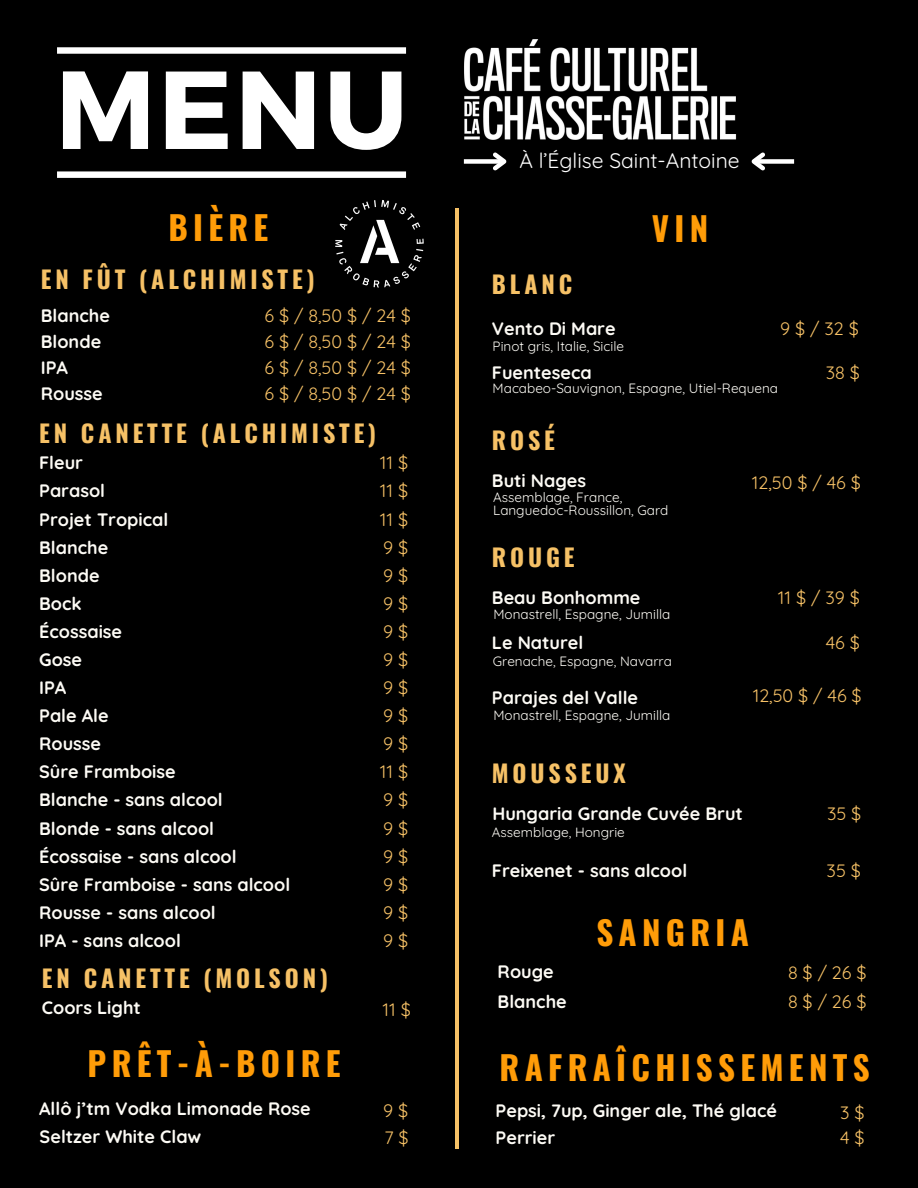
<style>
.page{position:relative;width:918px;height:1188px;background:#000}
.page>*{position:absolute;margin:0;border:0;box-sizing:border-box;transform-origin:0 0}
.t1{font:700 110.7px "Montserrat";color:#fff}
.t2{font:700 33px "Oswald";letter-spacing:.16em;color:#ff9c08}
.t3{font:700 24px "Oswald";letter-spacing:.16em;color:#f6c166}
.t4{font:21px "Quicksand";color:#fff}
.t5{font:700 18px "Quicksand";color:#fdfbf5}
.t6{font:18px "Quicksand";color:#f6c166}
.t7{font:13.5px "Quicksand";color:#fdfbf5}
</style>
<div class="page">
<hr style="left:455px;top:208px;width:4px;height:940px;background:#f6c166">
<div style="left:57px;top:47px;width:349px;height:7px;background:#fff"></div>
<div style="left:57px;top:171px;width:349px;height:7px;background:#fff"></div>
<img style="left:335px;top:200px;width:89px;height:88px">
<img style="left:464px;top:39px;width:273px;height:101px">
<div style="left:464px;top:159px;width:40px;height:5px;background:#fff"></div>
<svg style="left:489px;top:152px;width:18px;height:19px"></svg>
<div style="left:754px;top:159px;width:40px;height:5px;background:#fff"></div>
<svg style="left:751px;top:152px;width:18px;height:19px"></svg>
<p class="t1" style="left:55px;top:38px;width:354px">MENU</p>
<p class="t2" style="left:169px;top:202px;width:101px">BIÈRE</p>
<h6 class="t3" style="left:41px;top:261px;width:275px">EN FÛT (ALCHIMISTE)</h6>
<p class="t5" style="left:41px;top:304px;width:71px">Blanche</p>
<h6 class="t6" style="left:264px;top:304px;width:148px">6$/8,50$/24$</h6>
<p class="t5" style="left:41px;top:330px;width:62px">Blonde</p>
<h3 class="t6" style="left:264px;top:330px;width:148px">6$/8,50$/24$</h3>
<h6 class="t5" style="left:41px;top:356px;width:29px">IPA</h6>
<p class="t6" style="left:264px;top:356px;width:148px">6$/8,50$/24$</p>
<h2 class="t5" style="left:41px;top:382px;width:64px">Rousse</h2>
<h6 class="t6" style="left:264px;top:382px;width:148px">6$/8,50$/24$</h6>
<h5 class="t3" style="left:39px;top:414px;width:338px">EN CANETTE (ALCHIMISTE)</h5>
<h6 class="t5" style="left:39px;top:451px;width:45px">Fleur</h6>
<p class="t6" style="left:380px;top:451px;width:30px">11 $</p>
<h6 class="t5" style="left:39px;top:479px;width:68px">Parasol</h6>
<p class="t6" style="left:380px;top:479px;width:30px">11 $</p>
<h6 class="t5" style="left:39px;top:508px;width:131px">Projet Tropical</h6>
<p class="t6" style="left:380px;top:508px;width:30px">11 $</p>
<p class="t5" style="left:39px;top:536px;width:71px">Blanche</p>
<h6 class="t6" style="left:383px;top:536px;width:27px">9 $</h6>
<p class="t5" style="left:39px;top:564px;width:62px">Blonde</p>
<h5 class="t6" style="left:383px;top:564px;width:27px">9 $</h5>
<p class="t5" style="left:39px;top:592px;width:44px">Bock</p>
<h6 class="t6" style="left:383px;top:592px;width:27px">9 $</h6>
<p class="t5" style="left:39px;top:620px;width:85px">Écossaise</p>
<h3 class="t6" style="left:383px;top:620px;width:27px">9 $</h3>
<h6 class="t5" style="left:39px;top:648px;width:45px">Gose</h6>
<p class="t6" style="left:383px;top:648px;width:27px">9 $</p>
<h6 class="t5" style="left:39px;top:676px;width:29px">IPA</h6>
<p class="t6" style="left:383px;top:676px;width:27px">9 $</p>
<h6 class="t5" style="left:39px;top:704px;width:71px">Pale Ale</h6>
<p class="t6" style="left:383px;top:704px;width:27px">9 $</p>
<h6 class="t5" style="left:39px;top:732px;width:64px">Rousse</h6>
<p class="t6" style="left:383px;top:732px;width:27px">9 $</p>
<h6 class="t5" style="left:39px;top:760px;width:138px">Sûre Framboise</h6>
<p class="t6" style="left:380px;top:760px;width:30px">11 $</p>
<p class="t5" style="left:39px;top:788px;width:185px">Blanche - sans alcool</p>
<h6 class="t6" style="left:383px;top:788px;width:27px">9 $</h6>
<p class="t5" style="left:39px;top:817px;width:177px">Blonde - sans alcool</p>
<h6 class="t6" style="left:383px;top:817px;width:27px">9 $</h6>
<p class="t5" style="left:39px;top:845px;width:199px">Écossaise - sans alcool</p>
<h6 class="t6" style="left:383px;top:845px;width:27px">9 $</h6>
<p class="t5" style="left:39px;top:873px;width:253px">Sûre Framboise - sans alcool</p>
<h6 class="t6" style="left:383px;top:873px;width:27px">9 $</h6>
<p class="t5" style="left:39px;top:901px;width:178px">Rousse - sans alcool</p>
<h6 class="t6" style="left:383px;top:901px;width:27px">9 $</h6>
<p class="t5" style="left:39px;top:929px;width:143px">IPA - sans alcool</p>
<h6 class="t6" style="left:383px;top:929px;width:27px">9 $</h6>
<h6 class="t3" style="left:42px;top:959px;width:288px">EN CANETTE (MOLSON)</h6>
<h2 class="t5" style="left:42px;top:996px;width:101px">Coors Light</h2>
<h3 class="t6" style="left:383px;top:998px;width:30px">11 $</h3>
<p class="t2" style="left:88px;top:1038px;width:255px">PRÊT-À-BOIRE</p>
<h6 class="t5" style="left:39px;top:1097px;width:273px">Allô j’tm Vodka Limonade Rose</h6>
<p class="t6" style="left:383px;top:1099px;width:27px">9 $</p>
<h6 class="t5" style="left:40px;top:1125px;width:163px">Seltzer White Claw</h6>
<p class="t6" style="left:384px;top:1126px;width:26px">7 $</p>
<p class="t4" style="left:519px;top:147px;width:222px">À l’Église Saint-Antoine</p>
<h6 class="t3" style="left:492px;top:265px;width:82px">BLANC</h6>
<p class="t2" style="left:652px;top:203px;width:58px">VIN</p>
<p class="t5" style="left:492px;top:317px;width:125px">Vento Di Mare</p>
<h2 class="t6" style="left:780px;top:317px;width:80px">9$/32$</h2>
<h6 class="t7" style="left:493px;top:337px;width:133px">Pinot gris, Italie, Sicile</h6>
<h6 class="t5" style="left:492px;top:361px;width:101px">Fuenteseca</h6>
<p class="t6" style="left:826px;top:361px;width:36px">38 $</p>
<h6 class="t7" style="left:493px;top:380px;width:287px">Macabeo-Sauvignon, Espagne, Utiel-Requena</h6>
<p class="t3" style="left:492px;top:422px;width:65px">ROSÉ</p>
<p class="t5" style="left:492px;top:469px;width:96px">Buti Nages</p>
<h6 class="t6" style="left:752px;top:471px;width:111px">12,50 $ / 46 $</h6>
<p class="t7" style="left:493px;top:488px;width:131px">Assemblage, France,</p>
<h2 class="t7" style="left:493px;top:502px;width:177px">Languedoc-Roussillon, Gard</h2>
<h2 class="t3" style="left:492px;top:539px;width:84px">ROUGE</h2>
<h3 class="t5" style="left:492px;top:586px;width:150px">Beau Bonhomme</h3>
<h6 class="t6" style="left:778px;top:586px;width:84px">11$/39$</h6>
<p class="t7" style="left:493px;top:605px;width:179px">Monastrell, Espagne, Jumilla</p>
<p class="t5" style="left:492px;top:631px;width:93px">Le Naturel</p>
<h6 class="t6" style="left:826px;top:631px;width:36px">46 $</h6>
<p class="t7" style="left:493px;top:652px;width:181px">Grenache, Espagne, Navarra</p>
<h6 class="t5" style="left:492px;top:686px;width:148px">Parajes del Valle</h6>
<p class="t6" style="left:753px;top:684px;width:111px">12,50 $ / 46 $</p>
<p class="t7" style="left:493px;top:707px;width:179px">Monastrell, Espagne, Jumilla</p>
<h3 class="t3" style="left:492px;top:755px;width:135px">MOUSSEUX</h3>
<p class="t5" style="left:492px;top:802px;width:252px">Hungaria Grande Cuvée Brut</p>
<h6 class="t6" style="left:827px;top:802px;width:36px">35 $</h6>
<p class="t7" style="left:492px;top:823px;width:134px">Assemblage, Hongrie</p>
<h6 class="t5" style="left:492px;top:859px;width:197px">Freixenet - sans alcool</h6>
<p class="t6" style="left:827px;top:859px;width:36px">35 $</p>
<p class="t2" style="left:596px;top:906px;width:154px">SANGRIA</p>
<h3 class="t5" style="left:498px;top:960px;width:58px">Rouge</h3>
<h6 class="t6" style="left:788px;top:961px;width:80px">8$/26$</h6>
<p class="t5" style="left:498px;top:990px;width:71px">Blanche</p>
<p class="t6" style="left:788px;top:990px;width:80px">8$/26$</p>
<p class="t2" style="left:500px;top:1042px;width:372px">RAFRAÎCHISSEMENTS</p>
<h3 class="t5" style="left:496px;top:1099px;width:283px">Pepsi, 7up, Ginger ale, Thé glacé</h3>
<h6 class="t6" style="left:840px;top:1101px;width:26px">3 $</h6>
<p class="t5" style="left:496px;top:1126px;width:61px">Perrier</p>
<p class="t6" style="left:840px;top:1126px;width:26px">4 $</p>
</div>
